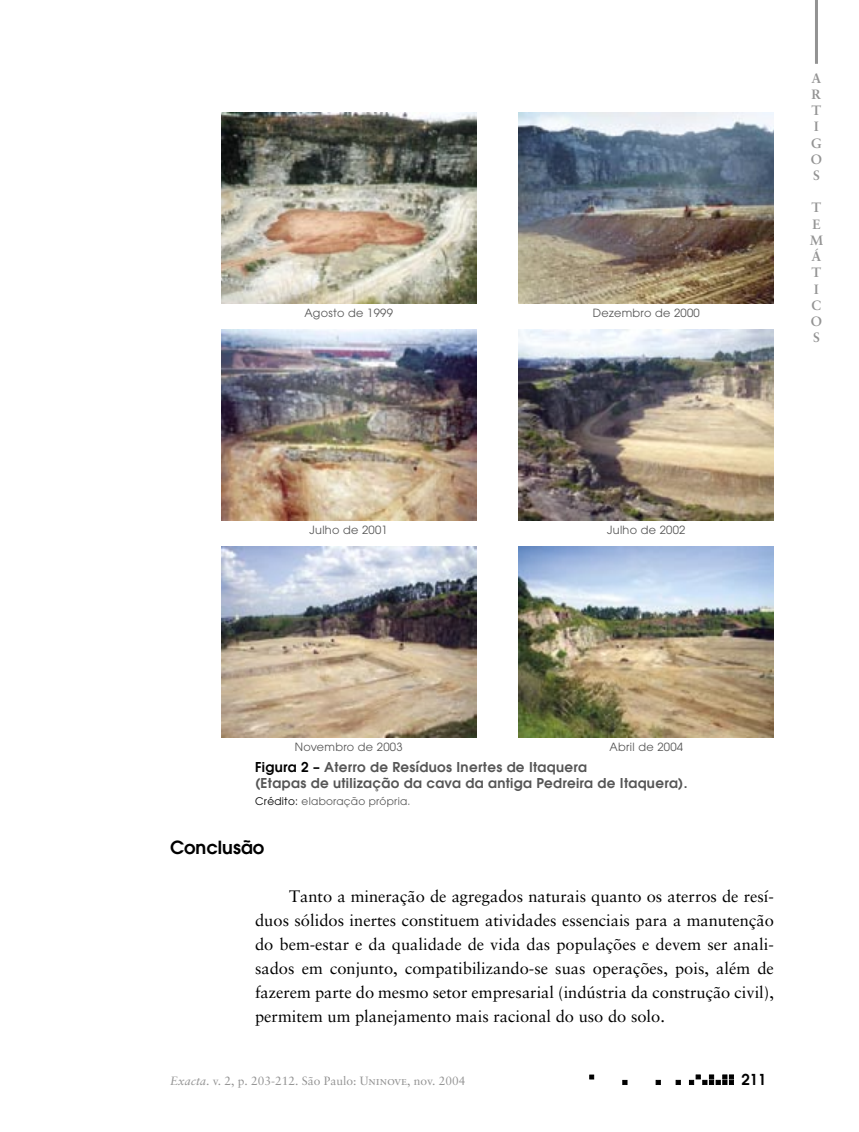
<style>
.page{position:relative;width:859px;height:1132px;background:#fff}
.page>*{position:absolute;margin:0;border:0;box-sizing:border-box;transform-origin:0 0}
.subtitulo{font:600 18px "Avant Garde";color:#000}
.t1{font:16.5px/24px "Sabon";color:#000;text-align:justify}
.t2{font:600 15px "Avant Garde";color:#000}
.tabela___titulo{font:600 13.5px/16.2px "Avant Garde";letter-spacing:.025em;color:#565656}
.t3{font:700 13.5px/16.2px "Sabon";color:#939393}
.t4{font:12px "Sabon";color:#939393}
.tabela___corpo{font:11.25px "Avant Garde";letter-spacing:.025em;color:#565656}
.tabela___nota{font:10.5px "Avant Garde";letter-spacing:.025em;color:#565656}
.s1{color:#000}
.s2{font-style:italic}
.s3{font-family:"Sabon Roman SC"}
</style>
<div class="page">
<svg style="left:623px;top:1079px;width:4px;height:5px"></svg>
<svg style="left:656px;top:1079px;width:4px;height:5px"></svg>
<svg style="left:676px;top:1079px;width:4px;height:5px"></svg>
<svg style="left:589px;top:1074px;width:5px;height:4px"></svg>
<svg style="left:689px;top:1074px;width:45px;height:10px"></svg>
<hr style="left:815px;top:0;width:3px;height:64px;background:#939393">
<img style="left:221px;top:112px;width:255px;height:192px">
<img style="left:519px;top:112px;width:255px;height:192px">
<img style="left:221px;top:329px;width:255px;height:191px">
<img style="left:519px;top:329px;width:255px;height:191px">
<img style="left:221px;top:546px;width:255px;height:191px">
<img style="left:519px;top:546px;width:255px;height:191px">
<p class="tabela___corpo" style="left:304px;top:306px;width:90px">Agosto de 1999</p>
<p class="tabela___corpo" style="left:593px;top:306px;width:108px">Dezembro de 2000</p>
<p class="tabela___corpo" style="left:310px;top:523px;width:80px">Julho de 2001</p>
<p class="tabela___corpo" style="left:607px;top:523px;width:80px">Julho de 2002</p>
<p class="t3" style="left:811px;top:70px;width:13px">A<br>R<br>T<br>I<br>G<br>O<br>S</p>
<p class="t3" style="left:810px;top:199px;width:15px;text-align:center">T<br>E<br>M<br>Á<br>T<br>I<br>C<br>O<br>S</p>
<p class="tabela___corpo" style="left:295px;top:740px;width:109px">Novembro de 2003</p>
<p class="tabela___corpo" style="left:609px;top:740px;width:75px">Abril de 2004</p>
<p class="tabela___titulo" style="left:255px;top:758px;width:434px"><span class="s1">Figura 2 –</span> Aterro de Resíduos Inertes de Itaquera<br>(Etapas de utilização da cava da antiga Pedreira de Itaquera).</p>
<p class="tabela___nota" style="left:255px;top:794px;width:157px"><span class="s1">Crédito:</span> elaboração própria.</p>
<p class="subtitulo" style="left:170px;top:835px;width:96px">Conclusão</p>
<p class="t1" style="left:255px;top:884px;width:520px;text-indent:34px">Tanto a mineração de agregados naturais quanto os aterros de resí&shy;duos sólidos inertes constituem atividades essenciais para a manutenção do bem-estar e da qualidade de vida das populações e devem ser anali&shy;sados em conjunto, compatibilizando-se suas operações, pois, além de fazerem parte do mesmo setor empresarial (indústria da construção civil), permitem um planejamento mais racional do uso do solo.</p>
<p class="t4" style="left:170px;top:1073px;width:297px"><span class="s2">Exacta</span>. v. 2, p. 203-212. São Paulo: <span class="s3">Uninove</span>, nov. 2004</p>
<p class="t2" style="left:741px;top:1068px;width:27px">211</p>
</div>
